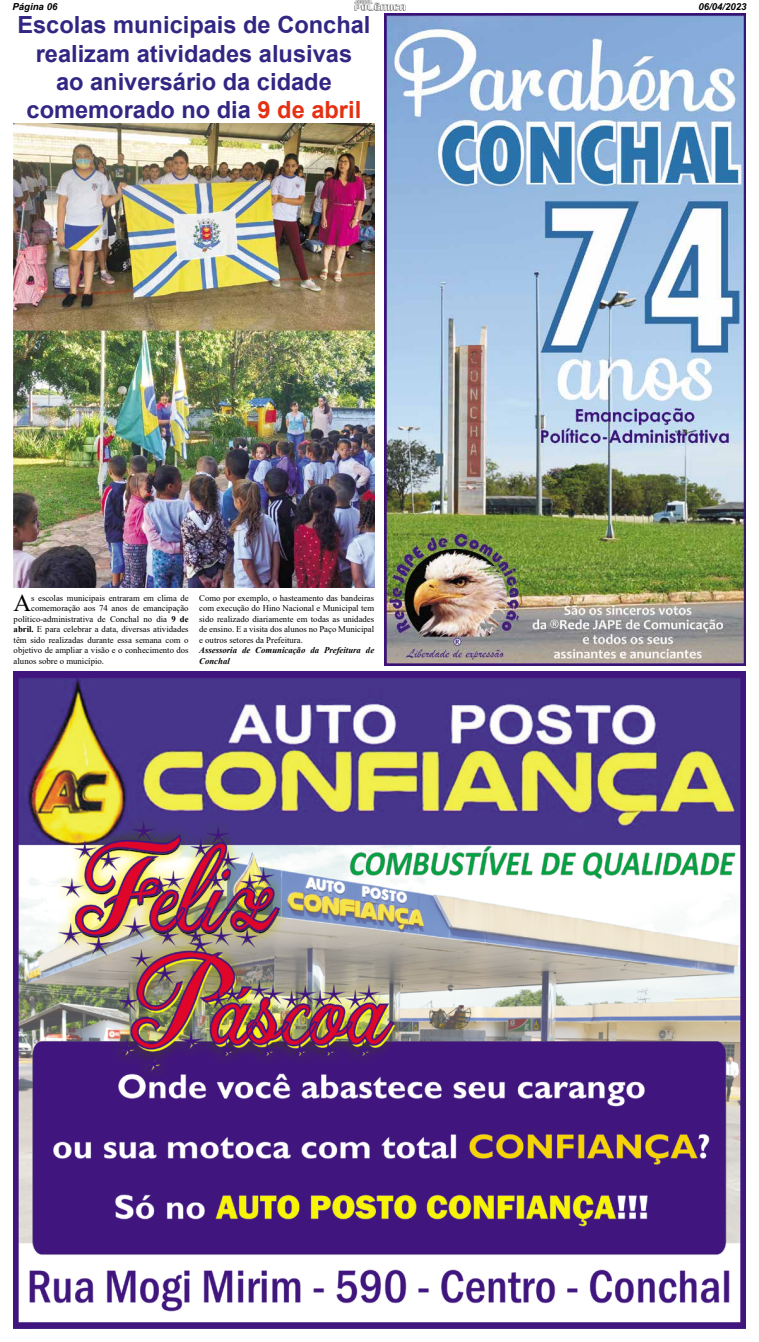
<style>
.page{position:relative;width:759px;height:1342px;background:#fff}
.page>*{position:absolute;margin:0;border:0;box-sizing:border-box;transform-origin:0 0}
.t1{font:24.59px "Times New Roman";color:#000}
.t2{font:700 23.62px/28.3px "Arial";color:#312783;text-align:center}
.t3{font:italic 700 9.62px "Arial";color:#000}
.t4{font:8.75px/10.5px "Times New Roman";color:#000;text-align:justify}
.t5{font:italic 700 8.75px/10.5px "Times New Roman";color:#000}
.s1{color:#e53012}
.s2{font-weight:700}
</style>
<div class="page">
<img style="left:354px;top:1px;width:51px;height:10px">
<img style="left:14px;top:671px;width:731px;height:657px">
<img style="left:14px;top:123px;width:360px;height:465px">
<img style="left:385px;top:14px;width:360px;height:651px">
<p class="t3" style="left:12px;top:0;width:46px">Página 06</p>
<p class="t3" style="left:698px;top:0;width:50px">06/04/2023</p>
<h2 class="t2" style="left:17px;top:11px;width:355px">Escolas municipais de Conchal realizam atividades alusivas<br>ao aniversário da cidade comemorado no dia <span class="s1">9 de abril</span></h2>
<h1 class="t1" style="left:13px;top:586px;width:19px">A</h1>
<p class="t4" style="left:31px;top:592px;width:159px">s escolas municipais entraram em clima de</p>
<p class="t4" style="left:31px;top:603px;width:159px">comemoração aos 74 anos de emancipação</p>
<p class="t4" style="left:14px;top:613px;width:177px">político-administrativa de Conchal no dia <span class="s2">9 de</span></p>
<p class="t4" style="left:14px;top:624px;width:177px"><span class="s2">abril.</span> E para celebrar a data, diversas atividades</p>
<p class="t4" style="left:14px;top:634px;width:177px">têm sido realizadas durante essa semana com o</p>
<p class="t4" style="left:14px;top:645px;width:177px">objetivo de ampliar a visão e o conhecimento dos</p>
<p class="t4" style="left:14px;top:655px;width:92px">alunos sobre o município.</p>
<p class="t4" style="left:199px;top:592px;width:177px">Como por exemplo, o hasteamento das bandeiras com execução do Hino Nacional e Municipal tem sido realizado diariamente em todas as unidades de ensino. E a visita dos alunos no Paço Municipal e outros setores da Prefeitura.</p>
<p class="t5" style="left:199px;top:645px;width:177px">Assessoria de Comunicação da Prefeitura de<br>Conchal</p>
</div>
